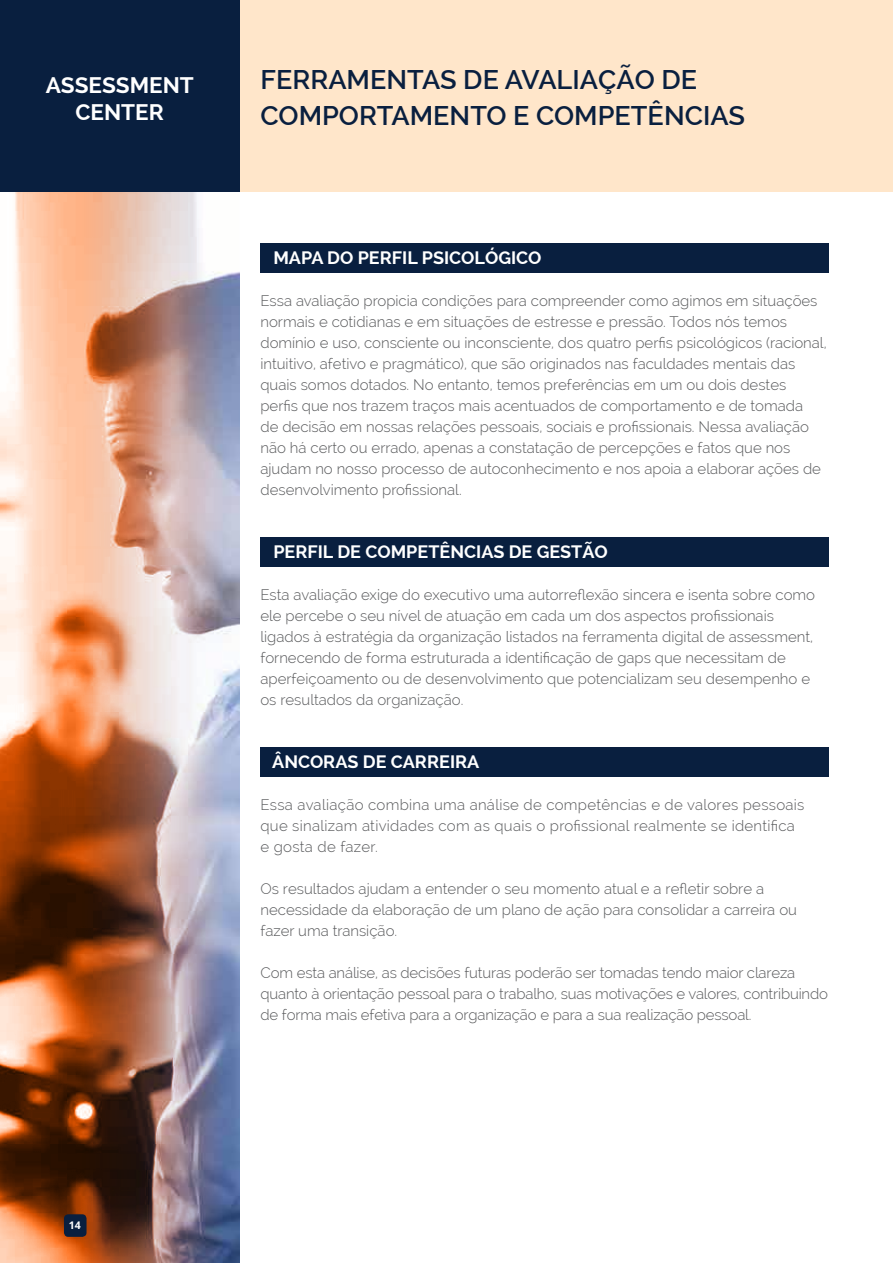
<style>
.page{position:relative;width:893px;height:1263px;background:#fff}
.page>*{position:absolute;margin:0;border:0;box-sizing:border-box;transform-origin:0 0}
.t1{font:600 27px "Raleway";color:#091f3f}
.t2{font:700 22.5px/27px "Raleway";color:#fff;text-align:center}
.t3{font:700 18px "Raleway";color:#fff}
.t4{font:300 15px/21px "Raleway";color:#58595b}
.t5{font:300 15px/21px "Raleway";letter-spacing:.02em;color:#58595b}
.t6{font:700 10.5px "Open Sans";color:#fff}
</style>
<div class="page">
<img style="left:0;top:191px;width:239px;height:1072px">
<div style="left:196px;top:0;width:697px;height:191px;background:#ffe6ca"></div>
<div style="left:0;top:0;width:239px;height:191px;background:#091f3f"></div>
<div style="left:260px;top:243px;width:569px;height:30px;background:#091f3f"></div>
<div style="left:260px;top:537px;width:569px;height:30px;background:#091f3f"></div>
<div style="left:260px;top:747px;width:569px;height:30px;background:#091f3f"></div>
<div style="left:64px;top:1214px;width:23px;height:23px;background:#091f3f;border-radius:4px"></div>
<h2 class="t2" style="left:46px;top:71px;width:101px">ASSESSMENT<br>CENTER</h2>
<h1 class="t1" style="left:260px;top:64px;width:88px">FERRAME</h1>
<h1 class="t1" style="left:386px;top:64px;width:213px">NTAS DE AVALIAÇÃ</h1>
<h1 class="t1" style="left:635px;top:64px;width:61px">O DE</h1>
<h1 class="t1" style="left:260px;top:100px;width:152px">COM PORTAME</h1>
<h1 class="t1" style="left:450px;top:100px;width:279px">NTO E COM PETÊNCIAS</h1>
<p class="t3" style="left:273px;top:247px;width:270px">MAPA DO PERFIL PSICOLÓGICO</p>
<p class="t4" style="left:260px;top:290px;width:568px">Essa avaliação propicia condições para compreender como agimos em situações normais e cotidianas e em situações de estresse e pressão. Todos nós temos domínio e uso, consciente ou inconsciente, dos quatro perfis psicológicos (racional, intuitivo, afetivo e pragmático), que são originados nas faculdades mentais das quais somos dotados. No entanto, temos preferências em um ou dois destes perfis que nos trazem traços mais acentuados de comportamento e de tomada<br>de decisão em nossas relações pessoais, sociais e profissionais. Nessa avaliação não há certo ou errado, apenas a constatação de percepções e fatos que nos ajudam no nosso processo de autoconhecimento e nos apoia a elaborar ações de desenvolvimento profissional.</p>
<p class="t3" style="left:273px;top:541px;width:336px">PERFIL DE COMPETÊNCIAS DE GESTÃO</p>
<p class="t4" style="left:260px;top:584px;width:556px">Esta avaliação exige do executivo uma autorreflexão sincera e isenta sobre como ele percebe o seu nível de atuação em cada um dos aspectos profissionais ligados à estratégia da organização listados na ferramenta digital de assessment, fornecendo de forma estruturada a identificação de gaps que necessitam de aperfeiçoamento ou de desenvolvimento que potencializam seu desempenho e os resultados da organização.</p>
<p class="t3" style="left:272px;top:751px;width:209px">ÂNCORAS DE CARREIRA</p>
<p class="t5" style="left:260px;top:794px;width:546px">Essa avaliação combina uma análise de competências e de valores pessoais que sinalizam atividades com as quais o profissional realmente se identifica e gosta de fazer.</p>
<p class="t4" style="left:260px;top:878px;width:538px">Os resultados ajudam a entender o seu momento atual e a refletir sobre a necessidade da elaboração de um plano de ação para consolidar a carreira ou fazer uma transição.</p>
<p class="t4" style="left:260px;top:962px;width:569px">Com esta análise, as decisões futuras poderão ser tomadas tendo maior clareza quanto à orientação pessoal para o trabalho, suas motivações e valores, contribuindo de forma mais efetiva para a organização e para a sua realização pessoal.</p>
<p class="t6" style="left:69px;top:1218px;width:13px">14</p>
</div>
